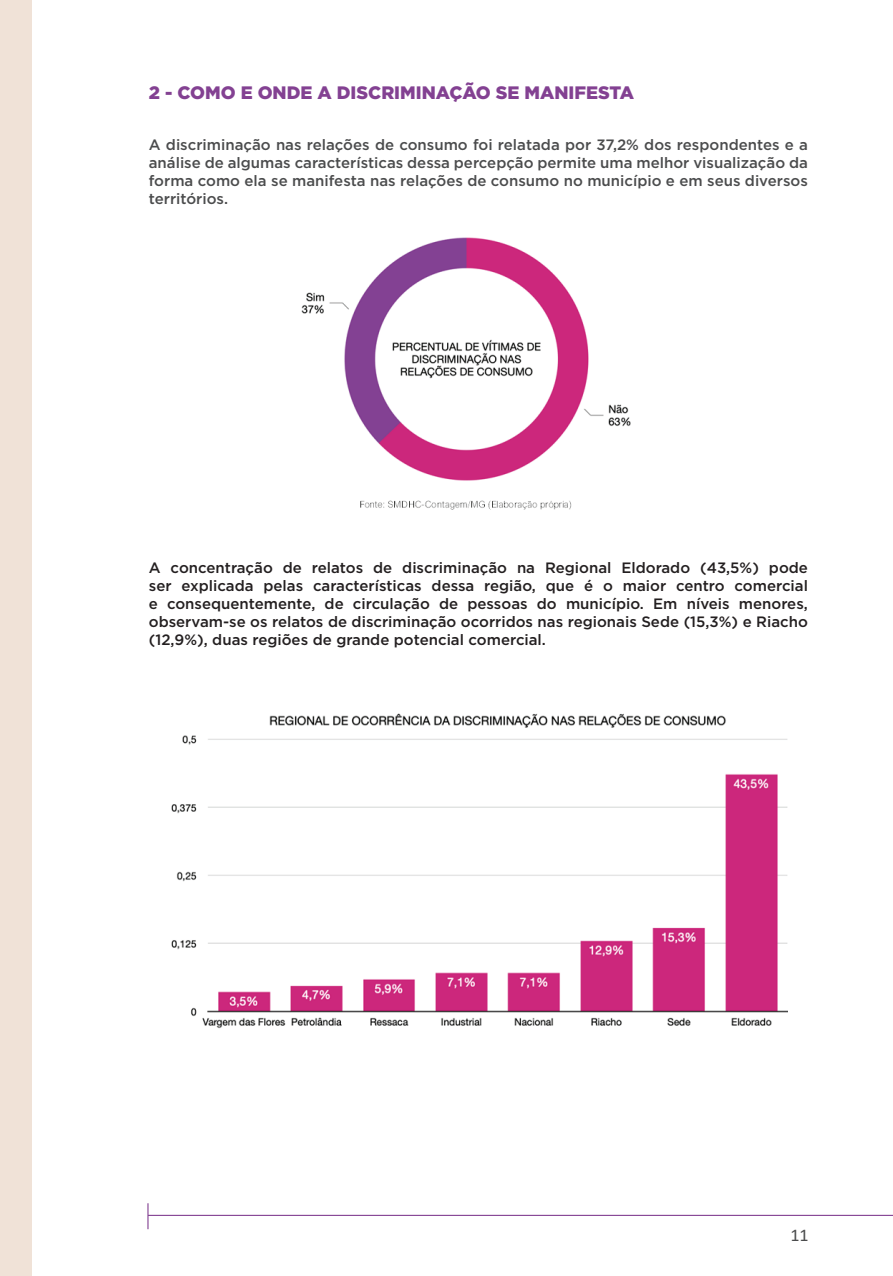
<style>
.page{position:relative;width:893px;height:1276px;background:#fff}
.page>*{position:absolute;margin:0;border:0;box-sizing:border-box;transform-origin:0 0}
.t1{font:900 18px "Gotham";color:#834192}
.t2{font:18px "Calibri";color:#4b4c4d}
.t3{font:500 15px/18px "Gotham";color:#231f20;text-align:justify}
.t4{font:500 15px/18px "Gotham";color:#4b4c4d;text-align:justify}
</style>
<div class="page">
<hr style="left:148px;top:1214px;width:745px;height:2px;background:#834192">
<hr style="left:147px;top:1203px;width:2px;height:26px;background:#834192">
<div style="left:0;top:0;width:32px;height:1276px;background:#f0e2d7"></div>
<img style="left:302px;top:237px;width:328px;height:273px">
<img style="left:171px;top:713px;width:617px;height:316px">
<p class="t1" style="left:149px;top:81px;width:487px">2 - COMO E ONDE A DISCRIMINAÇÃO SE MANIFESTA</p>
<p class="t4" style="left:149px;top:135px;width:661px">A discriminação nas relações de consumo foi relatada por 37,2% dos respondentes e a análise de algumas características dessa percepção permite uma melhor visualização da forma como ela se manifesta nas relações de consumo no município e em seus diversos territórios.</p>
<p class="t3" style="left:149px;top:558px;width:661px">A concentração de relatos de discriminação na Regional Eldorado (43,5%) pode ser explicada pelas características dessa região, que é o maior centro comercial e consequentemente, de circulação de pessoas do município. Em níveis menores, observam-se os relatos de discriminação ocorridos nas regionais Sede (15,3%) e Riacho (12,9%), duas regiões de grande potencial comercial.</p>
<p class="t2" style="left:790px;top:1222px;width:20px">11</p>
</div>
